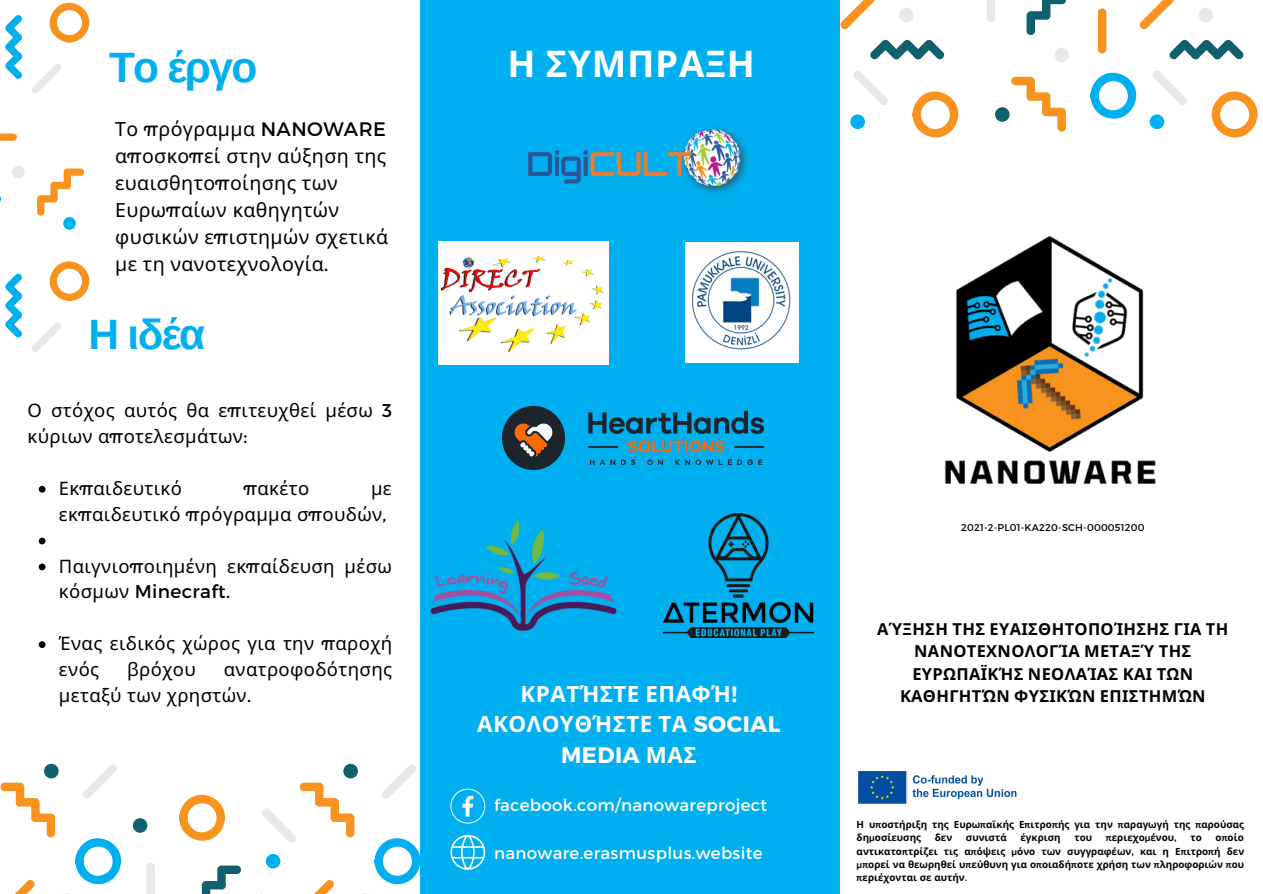
<style>
.page{position:relative;width:1263px;height:894px;background:#fff}
.page>*{position:absolute;margin:0;border:0;box-sizing:border-box;transform-origin:0 0}
.t1{font:700 42.45px "Arimo";letter-spacing:-.04em;color:#00afef}
.t2{font:700 36.75px "Noto Sans";letter-spacing:.02em;color:#fff}
.t3{font:700 22.35px/30.3px "Noto Sans";letter-spacing:.02em;color:#fff;text-align:center}
.t4{font:700 22.35px "Montserrat";letter-spacing:.02em;color:#fff}
.t5{font:19.5px/27px "Noto Sans";letter-spacing:.02em;color:#000}
.t6{font:18.45px/25.8px "Noto Sans";letter-spacing:.02em;color:#000}
.t7{font:18.45px "Montserrat";letter-spacing:.02em;color:#000}
.t8{font:16.65px "Montserrat";letter-spacing:.02em;color:#fff}
.t9{font:700 16.5px/22.5px "Noto Sans";letter-spacing:.02em;color:#000;text-align:center}
.t10{font:700 9.9px/13.2px "Noto Sans";color:#000}
.t11{font:9.75px "Montserrat";letter-spacing:.02em;color:#000}
.s1{font-family:"Montserrat"}
.s2{font-family:"Noto Sans"}
.s3{font-family:"Nunito"}
</style>
<div class="page">
<div style="left:421px;top:0;width:419px;height:893px;background:#00afef"></div>
<svg style="left:1211px;top:91px;width:47px;height:46px"></svg>
<svg style="left:1139px;top:0;width:35px;height:30px"></svg>
<div style="left:1150px;top:114px;width:14px;height:15px;background:#00afef;border-radius:50%"></div>
<div style="left:1198px;top:8px;width:15px;height:14px;background:#eae7e8;border-radius:50%"></div>
<svg style="left:1153px;top:71px;width:34px;height:34px"></svg>
<svg style="left:1169px;top:39px;width:75px;height:21px"></svg>
<svg style="left:1098px;top:8px;width:8px;height:46px"></svg>
<svg style="left:1011px;top:77px;width:55px;height:55px"></svg>
<svg style="left:912px;top:91px;width:47px;height:46px"></svg>
<svg style="left:840px;top:0;width:35px;height:30px"></svg>
<svg style="left:1090px;top:72px;width:47px;height:47px"></svg>
<div style="left:850px;top:114px;width:15px;height:15px;background:#00afef;border-radius:50%"></div>
<div style="left:1054px;top:48px;width:15px;height:14px;background:#eae7e8;border-radius:50%"></div>
<svg style="left:987px;top:0;width:8px;height:22px"></svg>
<div style="left:899px;top:8px;width:15px;height:14px;background:#eae7e8;border-radius:50%"></div>
<svg style="left:853px;top:71px;width:35px;height:34px"></svg>
<div style="left:995px;top:107px;width:15px;height:15px;background:#10616d;border-radius:50%"></div>
<svg style="left:870px;top:39px;width:75px;height:21px"></svg>
<svg style="left:1026px;top:0;width:40px;height:35px"></svg>
<img style="left:944px;top:236px;width:212px;height:248px">
<svg style="left:49px;top:2px;width:40px;height:41px"></svg>
<svg style="left:32px;top:64px;width:29px;height:29px"></svg>
<svg style="left:5px;top:15px;width:17px;height:64px"></svg>
<svg style="left:0;top:133px;width:17px;height:8px"></svg>
<svg style="left:37px;top:168px;width:48px;height:48px"></svg>
<svg style="left:49px;top:261px;width:40px;height:40px"></svg>
<div style="left:12px;top:166px;width:13px;height:12px;background:#eae7e8;border-radius:50%"></div>
<svg style="left:32px;top:322px;width:29px;height:30px"></svg>
<div style="left:63px;top:217px;width:13px;height:13px;background:#00afef;border-radius:50%"></div>
<svg style="left:5px;top:273px;width:17px;height:65px"></svg>
<img style="left:858px;top:771px;width:159px;height:34px">
<img style="left:663px;top:513px;width:151px;height:124px">
<img style="left:686px;top:243px;width:112px;height:119px">
<img style="left:430px;top:520px;width:187px;height:110px">
<img style="left:502px;top:406px;width:261px;height:63px">
<img style="left:439px;top:241px;width:170px;height:123px">
<img style="left:528px;top:127px;width:220px;height:67px">
<svg style="left:315px;top:880px;width:19px;height:13px"></svg>
<svg style="left:374px;top:837px;width:47px;height:47px"></svg>
<svg style="left:382px;top:764px;width:34px;height:35px"></svg>
<div style="left:343px;top:763px;width:15px;height:15px;background:#10616d;border-radius:50%"></div>
<svg style="left:179px;top:794px;width:46px;height:46px"></svg>
<svg style="left:16px;top:880px;width:19px;height:13px"></svg>
<svg style="left:0;top:782px;width:55px;height:56px"></svg>
<div style="left:266px;top:853px;width:14px;height:15px;background:#00afef;border-radius:50%"></div>
<svg style="left:75px;top:838px;width:46px;height:46px"></svg>
<svg style="left:262px;top:782px;width:92px;height:61px"></svg>
<svg style="left:146px;top:863px;width:9px;height:30px"></svg>
<svg style="left:83px;top:764px;width:34px;height:35px"></svg>
<div style="left:133px;top:818px;width:14px;height:14px;background:#10616d;border-radius:50%"></div>
<div style="left:44px;top:763px;width:15px;height:15px;background:#10616d;border-radius:50%"></div>
<svg style="left:202px;top:865px;width:39px;height:28px"></svg>
<svg style="left:450px;top:788px;width:35px;height:35px"></svg>
<svg style="left:450px;top:834px;width:35px;height:35px"></svg>
<svg style="left:39px;top:485px;width:6px;height:7px"></svg>
<svg style="left:39px;top:537px;width:6px;height:7px"></svg>
<svg style="left:39px;top:563px;width:6px;height:7px"></svg>
<svg style="left:39px;top:641px;width:6px;height:6px"></svg>
<h1 class="t1" style="left:109px;top:43px;width:150px">Tο έργο</h1>
<h3 class="t5" style="left:115px;top:114px;width:274px">Το <span class="s1">π</span>ρόγραμμα <span class="s1">NANOWARE </span>α<span class="s1">π</span>οσκο<span class="s1">π</span>εί στην αύξηση της ευαισθητο<span class="s1">π</span>οίησης των<br>Ευρω<span class="s1">π</span>αίων καθηγητών φυσικών ε<span class="s1">π</span>ιστημών σχετικά με τη νανοτεχνολογία<span class="s1">.</span></h3>
<h1 class="t1" style="left:89px;top:310px;width:118px">Η ιδέα</h1>
<h3 class="t6" style="left:27px;top:397px;width:366px">Ο στόχος αυτός θα ε<span class="s1">π</span>ιτευχθεί μέσω <span class="s1">3 </span>κύριων α<span class="s1">π</span>οτελεσμάτων<span class="s1">:</span></h3>
<h3 class="t6" style="left:59px;top:474px;width:125px">Εκ<span class="s1">π</span>αιδευτικό</h3>
<h3 class="t6" style="left:244px;top:474px;width:67px"><span class="s1">π</span>ακέτο</h3>
<h3 class="t6" style="left:59px;top:474px;width:334px;text-align:right">με<br>εκ<span class="s1">π</span>αιδευτικό <span class="s1">π</span>ρόγραμμα σ<span class="s1">π</span>ουδών<span class="s1">,</span></h3>
<h3 class="t6" style="left:59px;top:552px;width:335px">Παιγνιο<span class="s1">π</span>οιημένη εκ<span class="s1">π</span>αίδευση μέσω</h3>
<h3 class="t7" style="left:59px;top:579px;width:173px"><span class="s2">κόσμων</span> Minecraft.</h3>
<h3 class="t6" style="left:59px;top:630px;width:335px">Ένας ειδικός χώρος για την <span class="s1">π</span>αροχή ενός</h3>
<h3 class="t6" style="left:59px;top:655px;width:335px;text-indent:165px">ανατροφοδότησης μεταξύ των χρηστών<span class="s1">.</span></h3>
<h3 class="t6" style="left:127px;top:655px;width:70px">βρόχου</h3>
<h2 class="t2" style="left:508px;top:38px;width:249px">Η ΣΥΜΠΡΑΞΗ</h2>
<h3 class="t3" style="left:477px;top:678px;width:305px">ΚΡΑΤΉΣΤΕ ΕΠΑΦΉ<span class="s1">!<br></span>ΑΚΟΛΟΥΘΉΣΤΕ ΤΑ <span class="s1">SOCIAL</span></h3>
<h3 class="t4" style="left:561px;top:740px;width:137px">MEDIA <span class="s2">ΜΑΣ</span></h3>
<h3 class="t8" style="left:494px;top:793px;width:275px">facebook.com/nanowareproject</h3>
<h3 class="t8" style="left:494px;top:842px;width:270px">nanoware.erasmusplus.website</h3>
<p class="t11" style="left:961px;top:520px;width:185px">2021-2-PL01-KA220-SCH-000051200</p>
<h3 class="t9" style="left:877px;top:616px;width:353px">ΑΎΞΗΣΗ ΤΗΣ ΕΥΑΙΣΘΗΤΟΠΟΊΗΣΗΣ ΓΙΑ ΤΗ<br>ΝΑΝΟΤΕΧΝΟΛΟΓΊΑ ΜΕΤΑΞΎ ΤΗΣ<br>ΕΥΡΩΠΑΪΚΉΣ ΝΕΟΛΑΊΑΣ ΚΑΙ ΤΩΝ<br>ΚΑΘΗΓΗΤΏΝ ΦΥΣΙΚΏΝ ΕΠΙΣΤΗΜΏΝ</h3>
<p class="t10" style="left:857px;top:817px;width:389px">Η υ<span class="s3">π</span>οστήριξη της Ευρω<span class="s3">π</span>αϊκής Ε<span class="s3">π</span>ιτρο<span class="s3">π</span>ής για την <span class="s3">π</span>αραγωγή της <span class="s3">π</span>αρούσας δη<span class="s3">μ</span>οσίευσης</p>
<p class="t10" style="left:857px;top:830px;width:389px;text-align:justify;text-indent:359px">ο<span class="s3">π</span>οίο αντικατο<span class="s3">π</span>τρίζει τις α<span class="s3">π</span>όψεις <span class="s3">μ</span>όνο των συγγραφέων<span class="s3">,</span> και η Ε<span class="s3">π</span>ιτρο<span class="s3">π</span>ή δεν <span class="s3">μπ</span>ορεί να θεωρηθεί υ<span class="s3">π</span>εύθυνη για ο<span class="s3">π</span>οιαδή<span class="s3">π</span>οτε χρήση των <span class="s3">π</span>ληροφοριών <span class="s3">π</span>ου <span class="s3">π</span>εριέχονται σε αυτήν<span class="s3">.</span></p>
<p class="t10" style="left:935px;top:830px;width:19px">δεν</p>
<p class="t10" style="left:966px;top:830px;width:42px">συνιστά</p>
<p class="t10" style="left:1020px;top:830px;width:42px">έγκριση</p>
<p class="t10" style="left:1074px;top:830px;width:19px">του</p>
<p class="t10" style="left:1106px;top:830px;width:72px"><span class="s3">π</span>εριεχο<span class="s3">μ</span>ένου<span class="s3">,</span></p>
<p class="t10" style="left:1190px;top:830px;width:13px">το</p>
</div>
